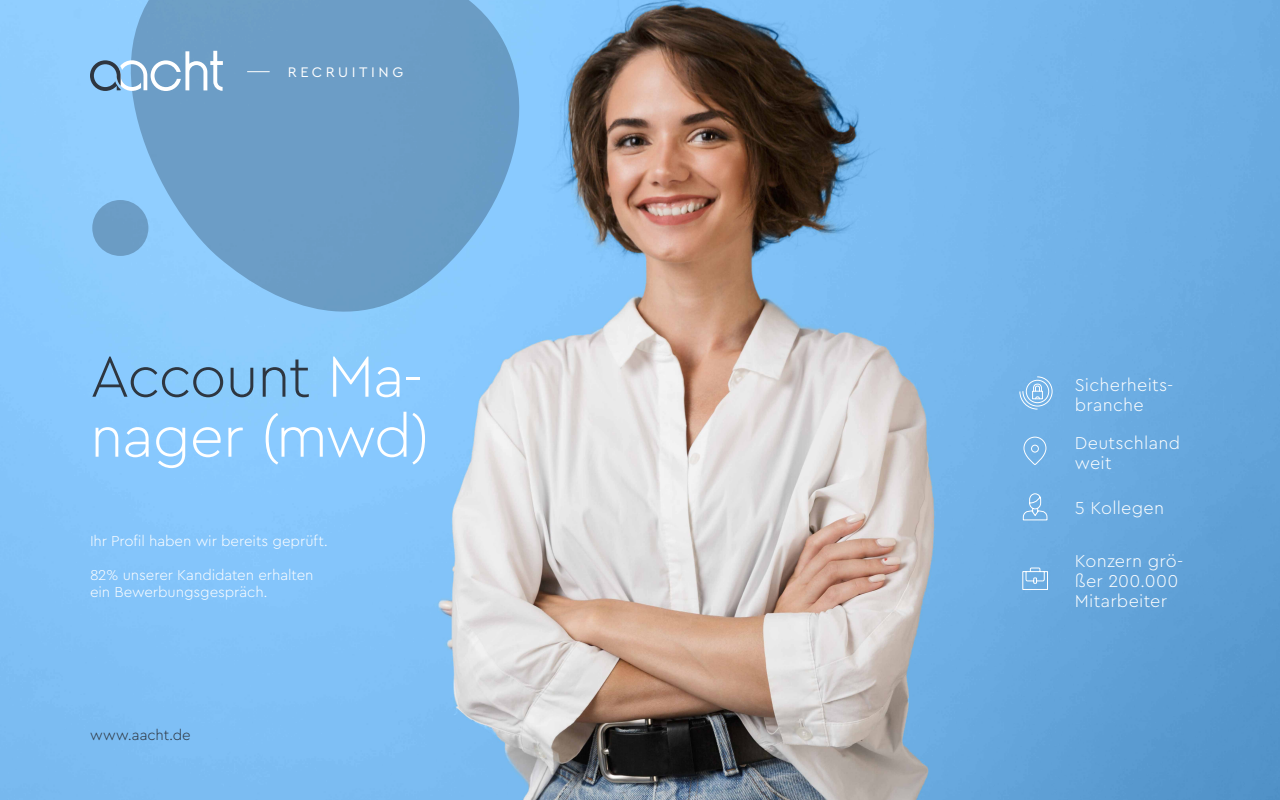
<style>
.page{position:relative;width:1280px;height:800px;background:#fff}
.page>*{position:absolute;margin:0;border:0;box-sizing:border-box;transform-origin:0 0}
.t1{font:300 60px/60px "Cera Pro";letter-spacing:-.025em;color:#fff}
.t2{font:300 18px/20px "Cera Pro";letter-spacing:.015em;color:#fff}
.t3{font:300 15px "Cera Pro";letter-spacing:-.005em;color:#fff}
.t4{font:300 15px "Cera Pro";letter-spacing:-.005em;color:#2e3640}
.t5{font:14.5px "Cera Pro";letter-spacing:.24em;color:#fff}
.s1{color:#2e3640}
</style>
<div class="page">
<img style="left:0;top:0;width:1280px;height:800px">
<svg style="left:91px;top:0;width:436px;height:319px;background:#74aad5"></svg>
<div style="left:92px;top:200px;width:56px;height:56px;background:#6b9cc4;border-radius:50%"></div>
<svg style="left:90px;top:51px;width:133px;height:40px"></svg>
<svg style="left:247px;top:71px;width:23px;height:1px"></svg>
<svg style="left:1023px;top:436px;width:24px;height:30px"></svg>
<svg style="left:1022px;top:567px;width:26px;height:23px"></svg>
<svg style="left:1022px;top:493px;width:26px;height:28px"></svg>
<svg style="left:1019px;top:376px;width:34px;height:34px"></svg>
<p class="t5" style="left:288px;top:62px;width:117px">RECRUITING</p>
<p class="t1" style="left:90px;top:344px;width:342px"><span class="s1">Account</span> Ma&shy;nager (mwd)</p>
<p class="t3" style="left:90px;top:531px;width:239px">Ihr Profil haben wir bereits geprüft.</p>
<p class="t3" style="left:90px;top:565px;width:225px">82% unserer Kandidaten erhalten</p>
<p class="t3" style="left:90px;top:582px;width:179px">ein Bewerbungsgespräch.</p>
<p class="t4" style="left:90px;top:725px;width:102px">www.aacht.de</p>
<p class="t2" style="left:1075px;top:374px;width:100px">Sicherheits&shy;branche</p>
<p class="t2" style="left:1075px;top:432px;width:107px">Deutschland weit</p>
<p class="t2" style="left:1075px;top:498px;width:91px">5 Kollegen</p>
<p class="t2" style="left:1075px;top:550px;width:110px">Konzern grö&shy;ßer 200.000<br>Mitarbeiter</p>
</div>
